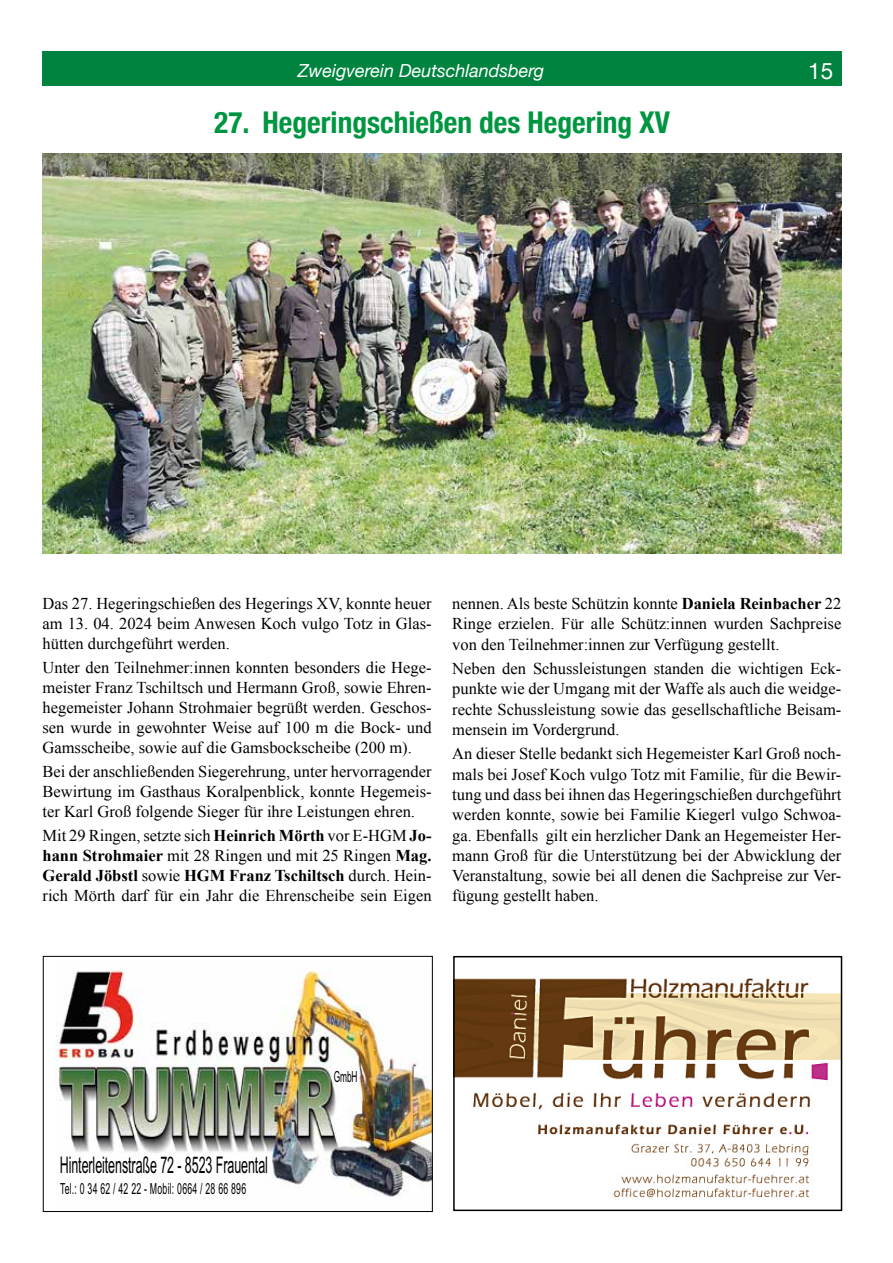
<style>
.page{position:relative;width:893px;height:1263px;background:#fff}
.page>*{position:absolute;margin:0;border:0;box-sizing:border-box;transform-origin:0 0}
.t1{font:700 condensed 30px "Helvetica Neue";color:#009641}
.t2{font:22.95px "Arial";letter-spacing:-.005em;color:#000;scale:.55 1}
.t3{font:22.5px "Helvetica Neue";color:#fff}
.t4{font:italic 18px "Helvetica Neue";color:#fff}
.t5{font:16.5px/20.2px "Times New Roman";color:#000;text-align:justify}
.t6{font:15.3px "Arial";letter-spacing:.025em;color:#000;scale:.57 1}
.t7{font:15.3px "Arial";letter-spacing:.025em;color:#000;scale:.55 1}
.s1{font-weight:700}
</style>
<div class="page">
<div style="left:799px;top:51px;width:43px;height:34px;background:#00833f"></div>
<div style="left:43px;top:51px;width:756px;height:34px;background:#00833f"></div>
<img style="left:43px;top:153px;width:799px;height:400px">
<img style="left:55px;top:970px;width:376px;height:227px">
<div style="left:43px;top:956px;width:390px;height:256px;border:1px solid #000"></div>
<img style="left:456px;top:978px;width:383px;height:220px">
<div style="left:453px;top:956px;width:389px;height:255px;border:2px solid #000"></div>
<p class="t4" style="left:298px;top:57px;width:248px">Zweigverein Deutschlandsberg</p>
<h3 class="t3" style="left:808px;top:55px;width:27px">15</h3>
<h1 class="t1" style="left:214px;top:97px;width:457px">27. Hegeringschießen des Hegering XV</h1>
<p class="t5" style="left:43px;top:593px;width:391px">Das 27. Hegeringschießen des Hegerings XV, konnte heuer am 13. 04. 2024 beim Anwesen Koch vulgo Totz in Glas&shy;hütten durchgeführt werden.</p>
<p class="t5" style="left:43px;top:657px;width:391px">Unter den Teilnehmer:innen konnten besonders die Hege&shy;meister Franz Tschiltsch und Hermann Groß, sowie Ehren&shy;hegemeister Johann Strohmaier begrüßt werden. Geschos&shy;sen wurde in gewohnter Weise auf 100 m die Bock- und Gamsscheibe, sowie auf die Gamsbockscheibe (200 m).</p>
<p class="t5" style="left:43px;top:761px;width:391px">Bei der anschließenden Siegerehrung, unter hervorragender Bewirtung im Gasthaus Koralpenblick, konnte Hegemeis&shy;ter Karl Groß folgende Sieger für ihre Leistungen ehren.</p>
<p class="t5" style="left:43px;top:826px;width:391px">Mit 29 Ringen, setzte sich <span class="s1">Heinrich Mörth</span> vor E-HGM <span class="s1">Jo&shy;hann Strohmaier</span> mit 28 Ringen und mit 25 Ringen <span class="s1">Mag.<br>Gerald Jöbstl</span> sowie <span class="s1">HGM Franz Tschiltsch</span> durch. Hein&shy;rich Mörth darf für ein Jahr die Ehrenscheibe sein Eigen</p>
<p class="t5" style="left:452px;top:593px;width:391px">nennen. Als beste Schützin konnte <span class="s1">Daniela Reinbacher</span> 22<br>Ringe erzielen. Für alle Schütz:innen wurden Sachpreise von den Teilnehmer:innen zur Verfügung gestellt.</p>
<p class="t5" style="left:452px;top:658px;width:391px">Neben den Schussleistungen standen die wichtigen Eck&shy;punkte wie der Umgang mit der Waffe als auch die weidge&shy;rechte Schussleistung sowie das gesellschaftliche Beisam&shy;mensein im Vordergrund.</p>
<p class="t5" style="left:452px;top:743px;width:391px">An dieser Stelle bedankt sich Hegemeister Karl Groß noch&shy;mals bei Josef Koch vulgo Totz mit Familie, für die Bewir&shy;tung und dass bei ihnen das Hegeringschießen durchgeführt werden konnte, sowie bei Familie Kiegerl vulgo Schwoa&shy;ga. Ebenfalls gilt ein herzlicher Dank an Hegemeister Her&shy;mann Groß für die Unterstützung bei der Abwicklung der Veranstaltung, sowie bei all denen die Sachpreise zur Ver&shy;fügung gestellt haben.</p>
<h2 class="t2" style="left:60px;top:1150px;width:380px">Hinterleitenstraße 72 - 8523 Frauental</h2>
<p class="t6" style="left:60px;top:1178px;width:328px">Tel.: 0 34 62 / 42 22 - Mobil: 0664 / 28 66 896</p>
<p class="t7" style="left:334px;top:1066px;width:45px">GmbH</p>
</div>
